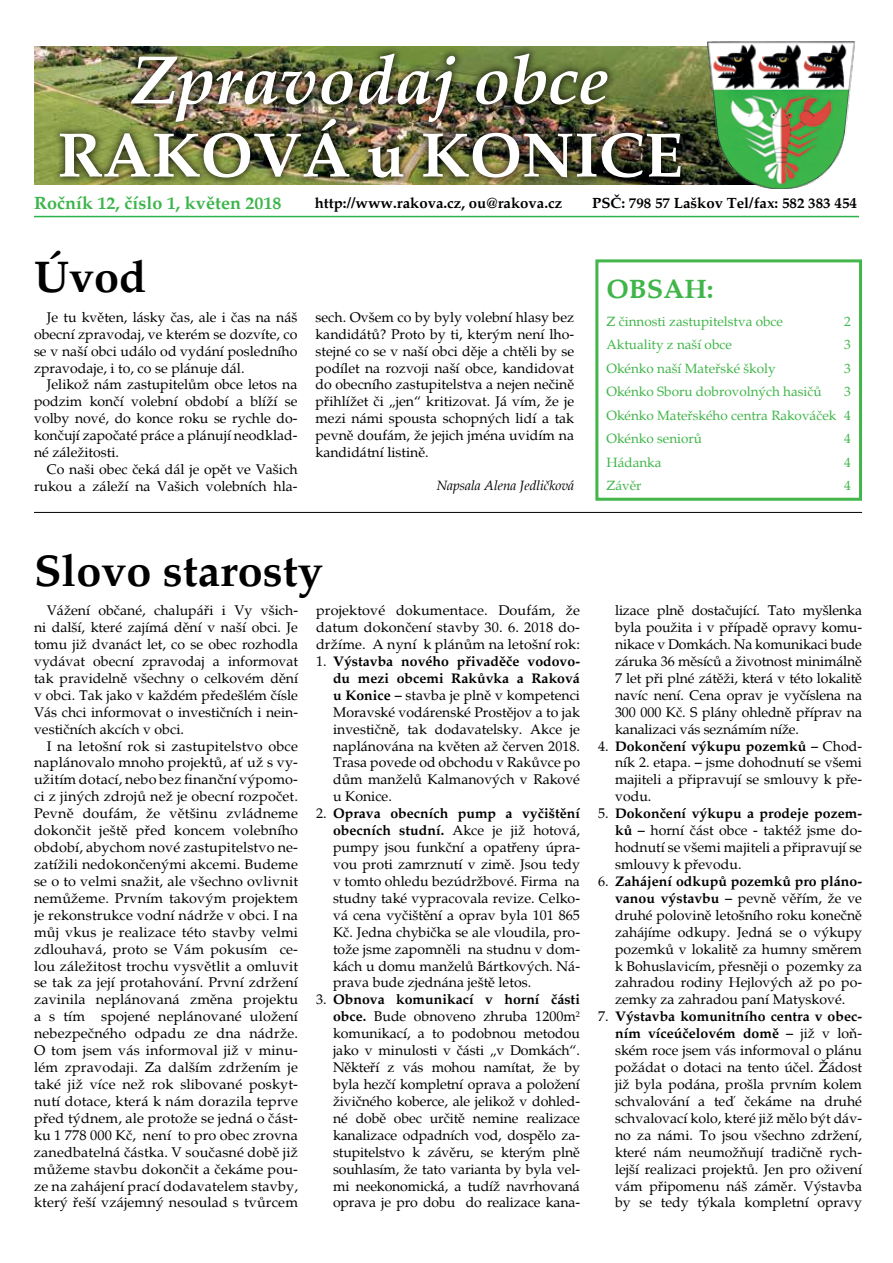
<style>
.page{position:relative;width:893px;height:1263px;background:#fff}
.page>*{position:absolute;margin:0;border:0;box-sizing:border-box;transform-origin:0 0}
.t1{font:italic 700 68.7px "Palatino";color:#fff}
.t2{font:700 62.85px "Palatino";color:#fff}
.t3{font:700 45px "Palatino";color:#000}
.t4{font:700 27px "Palatino";color:#40b549}
.t5{font:700 18px "Palatino";color:#3bb54a}
.t6{font:700 15px "Palatino";color:#000101}
.t7{font:14.1px/17px "Palatino";color:#000;text-align:justify}
.t8{font:13.5px/23.5px "Palatino";color:#40b549;text-align:justify}
.t9{font:italic 13.5px "Palatino";color:#000}
.s1{font-weight:700}
</style>
<div class="page">
<img style="left:34px;top:46px;width:672px;height:139px">
<div style="left:595px;top:259px;width:267px;height:242px;border:3px solid #42b64a"></div>
<div style="left:51px;top:45px;width:638px;height:142px;background:#000;opacity:.75"></div>
<hr style="left:34px;top:216px;width:825px;height:1px;background:#2cb24a">
<img style="left:706px;top:42px;width:149px;height:146px">
<hr style="left:34px;top:512px;width:828px;height:1px;background:#000">
<h1 class="t1" style="left:131px;top:40px;width:480px">Zpravodaj obce</h1>
<h2 class="t2" style="left:57px;top:118px;width:387px">Raková u Ko</h2>
<h2 class="t2" style="left:522px;top:118px;width:162px">nice</h2>
<p class="t5" style="left:34px;top:192px;width:249px">Ročník 12, číslo 1, květen 2018</p>
<p class="t6" style="left:315px;top:194px;width:249px">http://www.rakova.cz, ou@rakova.cz</p>
<p class="t6" style="left:592px;top:194px;width:266px">PSČ: 798 57 Laškov Tel/fax: 582 383 454</p>
<h3 class="t3" style="left:34px;top:250px;width:114px">Úvod</h3>
<p class="t7" style="left:34px;top:309px;width:265px;text-indent:13px">Je tu květen, lásky čas, ale i čas na náš obecní zpravodaj, ve kterém se dozvíte, co se v naší obci událo od vydání posledního zpravodaje, i to, co se plánuje dál.</p>
<p class="t7" style="left:34px;top:376px;width:265px;text-indent:13px">Jelikož nám zastupitelům obce letos na podzim končí volební období a blíží se volby nové, do konce roku se rychle do&shy;končují započaté práce a plánují neodklad&shy;né záležitosti.</p>
<p class="t7" style="left:34px;top:461px;width:265px;text-align:right">Co naši obec čeká dál je opět ve Vašich rukou a záleží na Vašich volebních hla-</p>
<h3 class="t4" style="left:606px;top:273px;width:109px">OBSAH:</h3>
<p class="t8" style="left:606px;top:310px;width:178px">Z činnosti zastupitelstva obce</p>
<p class="t8" style="left:844px;top:310px;width:8px">2</p>
<p class="t8" style="left:606px;top:333px;width:127px">Aktuality z naší obce</p>
<p class="t8" style="left:844px;top:333px;width:8px">3</p>
<p class="t8" style="left:606px;top:357px;width:171px">Okénko naší Mateřské školy</p>
<p class="t8" style="left:844px;top:357px;width:8px">3</p>
<p class="t8" style="left:606px;top:380px;width:217px">Okénko Sboru dobrovolných hasičů</p>
<p class="t7" style="left:315px;top:309px;width:260px">sech. Ovšem co by byly volební hlasy bez kandidátů? Proto by ti, kterým není lho&shy;stejné co se v naší obci děje a chtěli by se podílet na rozvoji naší obce, kandidovat do obecního zastupitelstva a nejen nečině přihlížet či „jen“ kritizovat. Já vím, že je mezi námi spousta schopných lidí a tak pevně doufám, že jejich jména uvidím na kandidátní listině.</p>
<p class="t9" style="left:437px;top:477px;width:139px">Napsala Alena Jedličková</p>
<p class="t8" style="left:606px;top:380px;width:246px;text-indent:238px">3<br>Okénko Mateřského centra Rakováček 4<br>Okénko seniorů</p>
<p class="t8" style="left:844px;top:427px;width:8px">4</p>
<p class="t8" style="left:606px;top:451px;width:57px">Hádanka</p>
<p class="t8" style="left:844px;top:451px;width:8px">4</p>
<p class="t8" style="left:606px;top:474px;width:37px">Závěr</p>
<p class="t8" style="left:844px;top:474px;width:8px">4</p>
<h3 class="t3" style="left:34px;top:544px;width:290px">Slovo starosty</h3>
<p class="t7" style="left:34px;top:602px;width:266px;text-indent:13px">Vážení občané, chalupáři i Vy všich&shy;ni další, které zajímá dění v naší obci. Je tomu již dvanáct let, co se obec rozhodla vydávat obecní zpravodaj a informovat tak pravidelně všechny o celkovém dění v obci. Tak jako v každém předešlém čísle Vás chci informovat o investičních i nein&shy;vestičních akcích v obci.</p>
<p class="t7" style="left:34px;top:738px;width:266px;text-indent:13px">I na letošní rok si zastupitelstvo obce naplánovalo mnoho projektů, ať už s vy&shy;užitím dotací, nebo bez finanční výpomo&shy;ci z jiných zdrojů než je obecní rozpočet.<br>Pevně doufám, že většinu zvládneme dokončit ještě před koncem volebního období, abychom nové zastupitelstvo ne&shy;zatížili nedokončenými akcemi. Budeme se o to velmi snažit, ale všechno ovlivnit nemůžeme. Prvním takovým projektem je rekonstrukce vodní nádrže v obci. I na můj vkus je realizace této stavby velmi zdlouhavá, proto se Vám pokusím ce&shy;lou záležitost trochu vysvětlit a omluvit se tak za její protahování. První zdržení zavinila neplánovaná změna projektu a s tím spojené neplánované uložení nebezpečného odpadu ze dna nádrže.<br>O tom jsem vás informoval již v minu&shy;lém zpravodaji. Za dalším zdržením je také již více než rok slibované poskyt&shy;nutí dotace, která k nám dorazila teprve před týdnem, ale protože se jedná o část&shy;ku 1 778 000 Kč, není to pro obec zrovna zanedbatelná částka. V současné době již můžeme stavbu dokončit a čekáme pou&shy;ze na zahájení prací dodavatelem stavby, který řeší vzájemný nesoulad s tvůrcem</p>
<p class="t7" style="left:316px;top:602px;width:266px">projektové dokumentace. Doufám, že datum dokončení stavby 30. 6. 2018 do&shy;držíme. A nyní k plánům na letošní rok:</p>
<p class="t7" style="left:333px;top:653px;width:249px;text-indent:-17px">1. <span class="s1">Výstavba nového přivaděče vodovo&shy;du mezi obcemi Rakůvka a Raková u Konice</span> – stavba je plně v kompetenci Moravské vodárenské Prostějov a to jak investičně, tak dodavatelsky. Akce je naplánována na květen až červen 2018.<br>Trasa povede od obchodu v Rakůvce po dům manželů Kalmanových v Rakové u Konice.</p>
<p class="t7" style="left:333px;top:805px;width:249px;text-indent:-17px">2. <span class="s1">Oprava obecních pump a vyčištění obecních studní.</span> Akce je již hotová, pumpy jsou funkční a opatřeny úpra&shy;vou proti zamrznutí v zimě. Jsou tedy v tomto ohledu bezúdržbové. Firma na studny také vypracovala revize. Celko&shy;vá cena vyčištění a oprav byla 101 865<br>Kč. Jedna chybička se ale vloudila, pro&shy;tože jsme zapomněli na studnu v dom&shy;kách u domu manželů Bártkových. Ná&shy;prava bude zjednána ještě letos.</p>
<p class="t7" style="left:333px;top:991px;width:248px;text-indent:-17px">3. <span class="s1">Obnova komunikací v horní části obce.</span> Bude obnoveno zhruba 1200m<sup>2 </sup>komunikací, a to podobnou metodou jako v minulosti v části „v Domkách“.<br>Někteří z vás mohou namítat, že by byla hezčí kompletní oprava a položení živičného koberce, ale jelikož v dohled&shy;né době obec určitě nemine realizace kanalizace odpadních vod, dospělo za&shy;stupitelstvo k závěru, se kterým plně souhlasím, že tato varianta by byla vel&shy;mi neekonomická, a tudíž navrhovaná oprava je pro dobu do realizace kana-</p>
<p class="t7" style="left:615px;top:602px;width:249px">lizace plně dostačující. Tato myšlenka byla použita i v případě opravy komu&shy;nikace v Domkách. Na komunikaci bude záruka 36 měsíců a životnost minimálně 7 let při plné zátěži, která v této lokalitě navíc není. Cena oprav je vyčíslena na 300 000 Kč. S plány ohledně příprav na kanalizaci vás seznámím níže.</p>
<p class="t7" style="left:615px;top:738px;width:248px;text-indent:-17px">4. <span class="s1">Dokončení výkupu pozemků</span> – Chod&shy;ník 2. etapa. – jsme dohodnutí se všemi majiteli a připravují se smlouvy k pře&shy;vodu.</p>
<p class="t7" style="left:615px;top:805px;width:248px;text-indent:-17px">5. <span class="s1">Dokončení výkupu a prodeje pozem&shy;ků</span> – horní část obce - taktéž jsme do&shy;hodnutí se všemi majiteli a připravují se smlouvy k převodu.</p>
<p class="t7" style="left:615px;top:873px;width:249px;text-indent:-17px">6. <span class="s1">Zahájení odkupů pozemků pro pláno&shy;vanou výstavbu</span> – pevně věřím, že ve druhé polovině letošního roku konečně zahájíme odkupy. Jedná se o výkupy pozemků v lokalitě za humny směrem k Bohuslavicím, přesněji o pozemky za zahradou rodiny Hejlových až po po&shy;zemky za zahradou paní Matyskové.</p>
<p class="t7" style="left:615px;top:1008px;width:249px;text-indent:-17px">7. <span class="s1">Výstavba komunitního centra v obec&shy;ním víceúčelovém domě</span> – již v loň&shy;ském roce jsem vás informoval o plánu požádat o dotaci na tento účel. Žádost již byla podána, prošla prvním kolem schvalování a teď čekáme na druhé schvalovací kolo, které již mělo být dáv&shy;no za námi. To jsou všechno zdržení, které nám neumožňují tradičně rych&shy;lejší realizaci projektů. Jen pro oživení vám připomenu náš záměr. Výstavba by se tedy týkala kompletní opravy</p>
</div>
